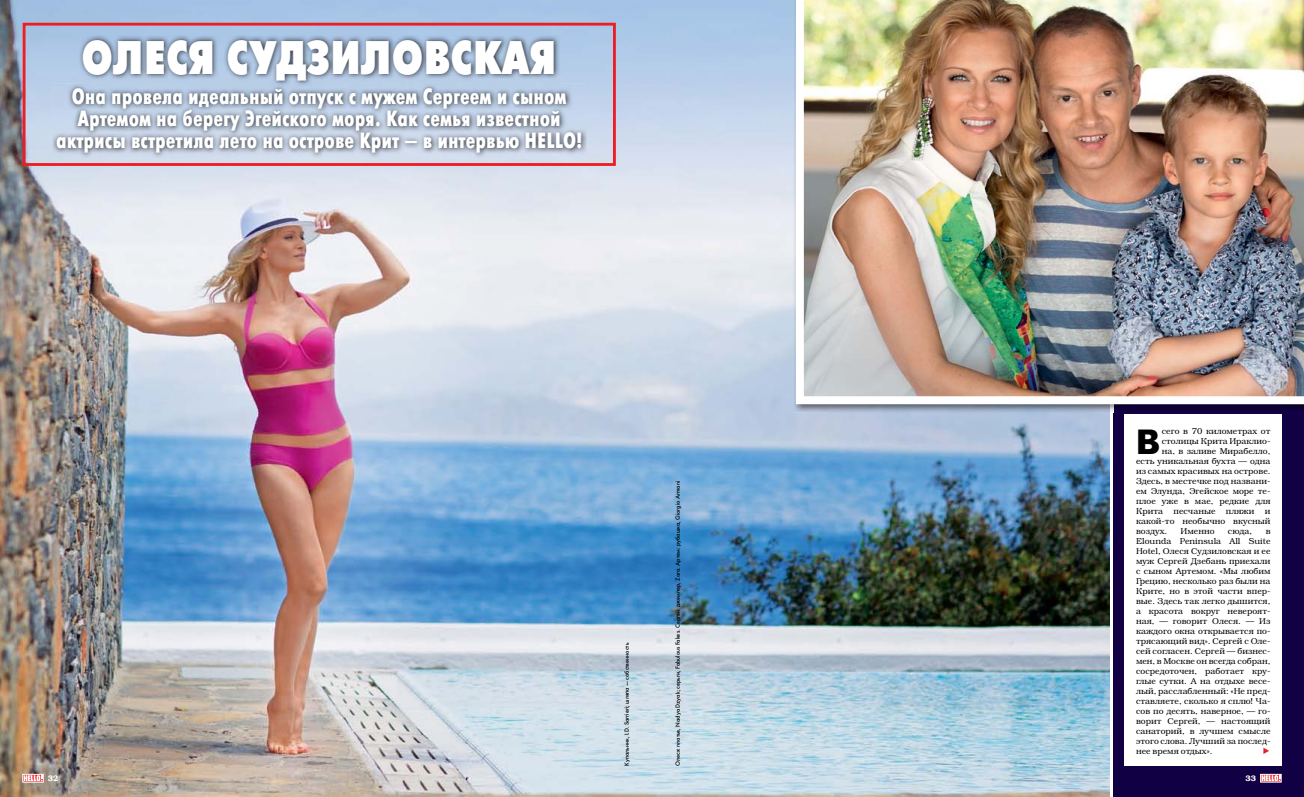
<style>
.page{position:relative;width:1304px;height:797px;background:#fff}
.page>*{position:absolute;margin:0;border:0;box-sizing:border-box;transform-origin:0 0}
.t1{font:47px "Futura Futuris Cond Extra Bold C";color:#fff}
.t2{font:700 34.9px "Futura Futuris C";color:#000}
.t3{font:22px/22px "Futura Futuris Cond Bold C";color:#fff;text-align:center}
.t4{font:300 8.5px/10px "Bookman C";color:#000;text-align:justify}
.t5{font:600 8px "Bookman C";color:#fff}
.t6{font:6px "Futura Futuris C";color:#000}
</style>
<div class="page">
<div style="left:652px;top:0;width:652px;height:797px;background:#110043"></div>
<img style="left:0;top:0;width:1110px;height:797px">
<hr style="left:1110px;top:0;width:3px;height:797px;background:#fff">
<img style="left:1113px;top:404px;width:191px;height:8px">
<img style="left:793px;top:0;width:35px;height:412px">
<img style="left:828px;top:404px;width:282px;height:8px">
<svg style="left:1110px;top:404px;width:3px;height:7px"></svg>
<img style="left:796px;top:0;width:508px;height:404px">
<div style="left:1125px;top:414px;width:157px;height:351px;background:#fff"></div>
<svg style="left:1263px;top:776px;width:16px;height:4px"></svg>
<div style="left:1261px;top:774px;width:20px;height:8px;border:1px solid #fff"></div>
<svg style="left:25px;top:776px;width:16px;height:4px"></svg>
<div style="left:23px;top:774px;width:20px;height:8px;border:1px solid #fff"></div>
<div style="left:23px;top:23px;width:593px;height:143px;border:3px solid #ed1d24"></div>
<img style="left:78px;top:35px;width:482px;height:48px">
<img style="left:52px;top:83px;width:535px;height:75px">
<h1 class="t1" style="left:82px;top:32px;width:477px">ОЛЕСЯ СУДЗИЛОВСКАЯ</h1>
<h3 class="t3" style="left:56px;top:86px;width:528px">Она провела идеальный отпуск с мужем Сергеем и сыном<br>Артемом на берегу Эгейского моря. Как семья известной актрисы встретила лето на острове Крит — в интервью HELLO!</h3>
<p class="t6" style="left:623px;top:765px;width:124px;rotate:-90deg">Купальник, I.D. Sarrieri; шляпа — собственность</p>
<p class="t6" style="left:674px;top:765px;width:286px;rotate:-90deg">Олеся: платье, Nadya Dzyak; серьги, Fabulous Fakes. Сергей: джемпер, Zara. Артем: рубашка, Giorgio Armani</p>
<h2 class="t2" style="left:1136px;top:423px;width:25px">В</h2>
<p class="t4" style="left:1162px;top:426px;width:110px">сего в 70 километрах от</p>
<p class="t4" style="left:1162px;top:436px;width:110px">столицы Крита Ираклио-</p>
<p class="t4" style="left:1162px;top:446px;width:110px">на, в заливе Мирабелло,</p>
<p class="t4" style="left:1136px;top:456px;width:136px">есть уникальная бухта — одна</p>
<p class="t4" style="left:1136px;top:466px;width:136px">из самых красивых на острове.</p>
<p class="t4" style="left:1136px;top:476px;width:136px">Здесь, в местечке под названи-</p>
<p class="t4" style="left:1136px;top:486px;width:136px">ем Элунда, Эгейское море те-</p>
<p class="t4" style="left:1136px;top:496px;width:136px">плое уже в мае, редкие для</p>
<p class="t4" style="left:1136px;top:506px;width:136px">Крита песчаные пляжи и</p>
<p class="t4" style="left:1136px;top:516px;width:136px">какой-то необычно вкусный</p>
<p class="t4" style="left:1136px;top:526px;width:33px">воздух.</p>
<p class="t4" style="left:1181px;top:526px;width:35px">Именно</p>
<p class="t4" style="left:1228px;top:526px;width:26px">сюда,</p>
<p class="t4" style="left:1136px;top:526px;width:136px;text-indent:130px">в Elounda Peninsula All Suite Hotel, Олеся Судзиловская и ее муж Сергей Дзебань приехали с сыном Артемом. «Мы любим Грецию, несколько раз были на Крите, но в этой части впер&shy;вые. Здесь так легко дышится, а красота вокруг невероят&shy;ная, — говорит Олеся. — Из каждого окна открывается по&shy;трясающий вид». Сергей с Оле&shy;сей согласен. Сергей — бизнес&shy;мен, в Москве он всегда собран, сосредоточен, работает кру&shy;глые сутки. А на отдыхе весе&shy;лый, расслабленный: «Не пред&shy;ставляете, сколько я сплю! Ча&shy;сов по десять, наверное, — го&shy;ворит Сергей, — настоящий санаторий, в лучшем смысле этого слова. Лучший за послед&shy;нее время отдых».</p>
<p class="t5" style="left:48px;top:773px;width:12px">32</p>
<p class="t5" style="left:1246px;top:773px;width:12px">33</p>
</div>
